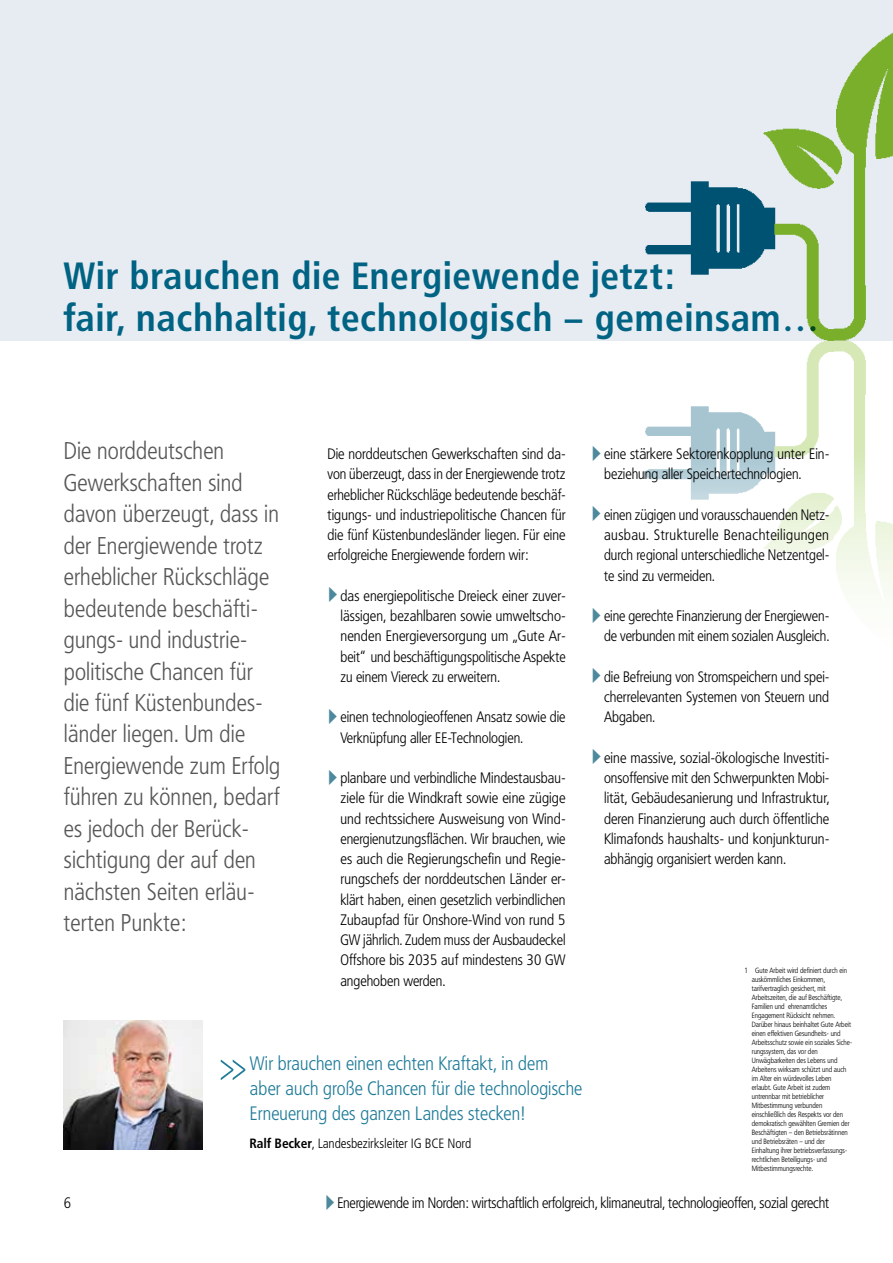
<style>
.page{position:relative;width:893px;height:1263px;background:#fff}
.page>*{position:absolute;margin:0;border:0;box-sizing:border-box;transform-origin:0 0}
.t1{font:200 62.4px "Geogrotesque";color:#1f7b98}
.t2{font:700 37.5px/42px "Frutiger Condensed BQ";letter-spacing:.03em;color:#006383}
.t3{font:300 24px/31.5px "Frutiger Condensed BQ";letter-spacing:.01em;color:#575756}
.t4{font:300 19.2px/25.2px "Frutiger Condensed BQ";letter-spacing:.01em;color:#1f7b98}
.t5{font:300 15px/20.2px "Frutiger Condensed BQ";color:#000;text-align:justify}
.t6{font:300 condensed 13.5px "Frutiger";letter-spacing:-.01em;color:#000}
.t7{font:300 7.5px/9px "Frutiger Condensed BQ";color:#000}
.s1{font-weight:700}
</style>
<div class="page">
<div style="left:0;top:0;width:893px;height:340px;background:#e7ecf2"></div>
<img style="left:833px;top:32px;width:60px;height:566px">
<img style="left:645px;top:128px;width:188px;height:424px">
<img style="left:64px;top:1020px;width:139px;height:129px">
<h2 class="t2" style="left:64px;top:255px;width:757px">Wir brauchen die Energiewende jetzt:<br>fair, nachhaltig, technologisch – gemeinsam…</h2>
<p class="t3" style="left:64px;top:435px;width:218px">Die norddeutschen<br>Gewerkschaften sind davon überzeugt, dass in der Energiewende trotz erheblicher Rückschläge bedeutende beschäfti&shy;gungs- und industrie&shy;politische Chancen für die fünf Küstenbundes&shy;länder liegen. Um die<br>Energiewende zum Erfolg führen zu können, bedarf es jedoch der Berück&shy;sichtigung der auf den nächsten Seiten erläu&shy;terten Punkte:</p>
<p class="t5" style="left:327px;top:444px;width:240px">Die norddeutschen Gewerkschaften sind da&shy;von überzeugt, dass in der Energiewende trotz erheblicher Rückschläge bedeutende beschäf&shy;tigungs- und industriepolitische Chancen für die fünf Küstenbundesländer liegen. Für eine erfolgreiche Energiewende fordern wir:</p>
<p class="t5" style="left:340px;top:586px;width:227px">das energiepolitische Dreieck einer zuver&shy;lässigen, bezahlbaren sowie umweltscho&shy;nenden Energieversorgung um „Gute Ar&shy;beit“ und beschäftigungspolitische Aspekte zu einem Viereck zu erweitern.</p>
<p class="t5" style="left:340px;top:707px;width:227px">einen technologieoffenen Ansatz sowie die<br>Verknüpfung aller EE-Technologien.</p>
<p class="t5" style="left:340px;top:768px;width:227px">planbare und verbindliche Mindestausbau&shy;ziele für die Windkraft sowie eine zügige und rechtssichere Ausweisung von Wind&shy;energienutzungsflächen. Wir brauchen, wie es auch die Regierungschefin und Regie&shy;rungschefs der norddeutschen Länder er&shy;klärt haben, einen gesetzlich verbindlichen Zubaupfad für Onshore-Wind von rund 5<br>GW jährlich. Zudem muss der Ausbaudeckel Offshore bis 2035 auf mindestens 30 GW angehoben werden.</p>
<h1 class="t1" style="left:216px;top:1025px;width:34px">»</h1>
<p class="t4" style="left:250px;top:1051px;width:334px">Wir brauchen einen echten Kraftakt, in dem aber auch große Chancen für die technologische<br>Erneuerung des ganzen Landes stecken!</p>
<p class="t6" style="left:250px;top:1135px;width:223px"><span class="s1">Ralf Becker</span>, Landesbezirksleiter IG BCE Nord</p>
<p class="t5" style="left:604px;top:444px;width:227px">eine stärkere Sektorenkopplung unter Ein&shy;beziehung aller Speichertechnologien.</p>
<p class="t5" style="left:604px;top:505px;width:227px">einen zügigen und vorausschauenden Netz&shy;ausbau. Strukturelle Benachteiligungen durch regional unterschiedliche Netzentgel&shy;te sind zu vermeiden.</p>
<p class="t5" style="left:604px;top:606px;width:227px">eine gerechte Finanzierung der Energiewen&shy;de verbunden mit einem sozialen Ausgleich.</p>
<p class="t5" style="left:604px;top:667px;width:227px">die Befreiung von Stromspeichern und spei&shy;cherrelevanten Systemen von Steuern und Abgaben.</p>
<p class="t5" style="left:604px;top:748px;width:227px">eine massive, sozial-ökologische Investiti&shy;onsoffensive mit den Schwerpunkten Mobi&shy;lität, Gebäudesanierung und Infrastruktur, deren Finanzierung auch durch öffentliche Klimafonds haushalts- und konjunkturun&shy;abhängig organisiert werden kann.</p>
<p class="t7" style="left:752px;top:966px;width:102px;text-indent:-7px">1 Gute Arbeit wird definiert durch ein auskömmliches Einkommen, tarifvertraglich gesichert, mit Arbeitszeiten, die auf Beschäftigte, Familien und ehrenamtliches Engagement Rücksicht nehmen.<br>Darüber hinaus beinhaltet Gute Arbeit einen effektiven Gesundheits- und Arbeitsschutz sowie ein soziales Siche&shy;rungssystem, das vor den Unwägbarkeiten des Lebens und Arbeitens wirksam schützt und auch im Alter ein würdevolles Leben erlaubt. Gute Arbeit ist zudem untrennbar mit betrieblicher Mitbestimmung verbunden einschließlich des Respekts vor den demokratisch gewählten Gremien der Beschäftigten – den Betriebsrätinnen und Betriebsräten – und der Einhaltung ihrer betriebsverfassungs&shy;rechtlichen Beteiligungs- und Mitbestimmungsrechte.</p>
<p class="t5" style="left:64px;top:1193px;width:9px">6</p>
<p class="t5" style="left:337px;top:1193px;width:493px">Energiewende im Norden: wirtschaftlich erfolgreich, klimaneutral, technologieoffen, sozial gerecht</p>
</div>
